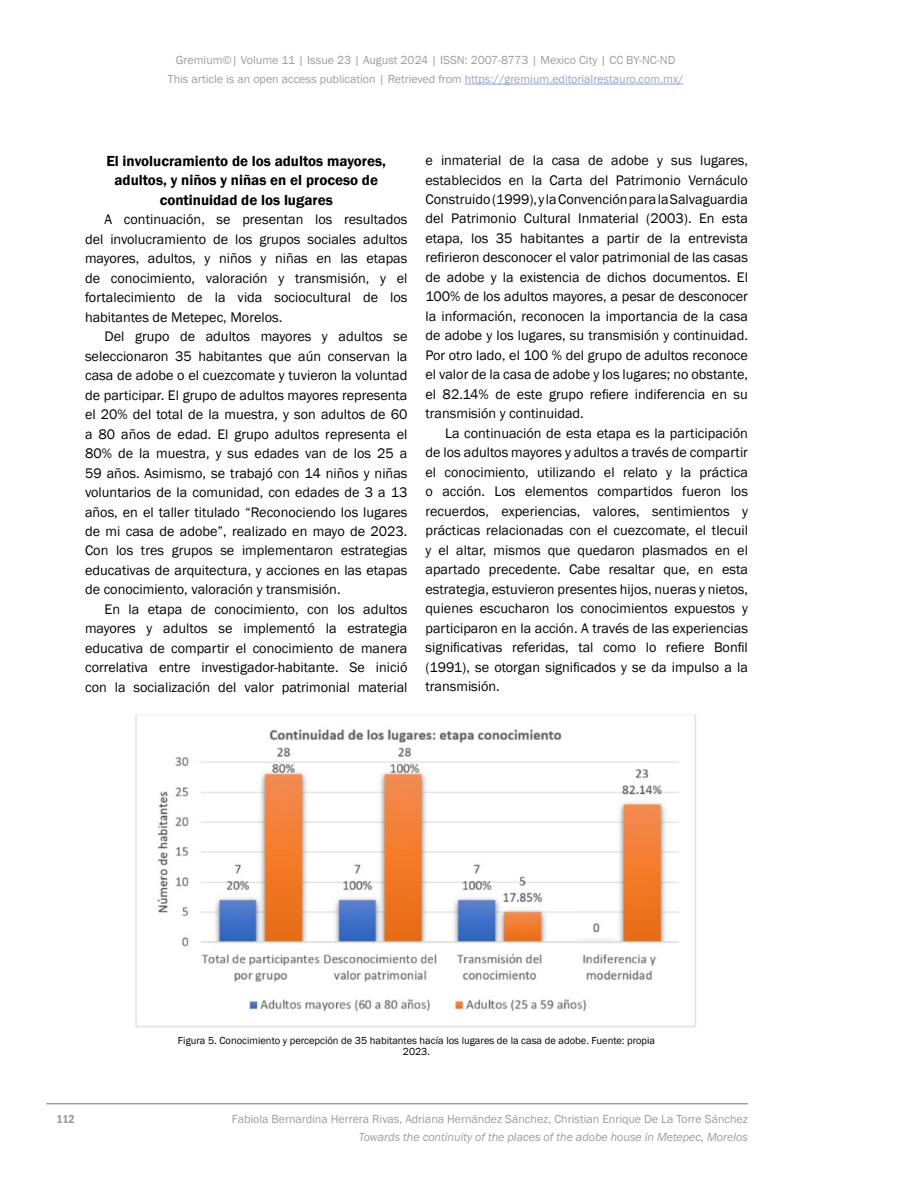
<style>
.page{position:relative;width:918px;height:1188px;background:#fff}
.page>*{position:absolute;margin:0;border:0;box-sizing:border-box;transform-origin:0 0}
.t1{font:600 15px/19.5px "Franklin Gothic";color:#000;text-align:center}
.t2{font:14.25px/19.5px "Franklin Gothic";color:#000;text-align:justify}
.t3{font:12px/19.5px "Franklin Gothic";color:#9d9d9c;text-align:center}
.t4{font:italic 12px "Franklin Gothic";color:#9d9d9c}
.t5{font:600 condensed 12px "Franklin Gothic";color:#9d9d9c}
.t6{font:10.5px/10.5px "Franklin Gothic";color:#000;text-align:center}
.s1{color:#95a4cd}
</style>
<div class="page">
<hr style="left:46px;top:1103px;width:702px;height:1px;background:#9d9d9c">
<hr style="left:465px;top:84px;width:219px;height:1px;background:#95a4cd">
<img style="left:135px;top:714px;width:561px;height:314px">
<p class="t3" style="left:168px;top:50px;width:517px">Gremium©| Volume 11 | Issue 23 | August 2024 | ISSN: 2007-8773 | Mexico City | CC BY-NC-ND<br>This article is an open access publication | Retrieved from <span class="s1">https://gremium.editorialrestauro.com.mx/</span></p>
<p class="t1" style="left:106px;top:151px;width:281px">El involucramiento de los adultos mayores, adultos, y niños y niñas en el proceso de continuidad de los lugares</p>
<p class="t2" style="left:85px;top:210px;width:324px;text-indent:20px">A continuación, se presentan los resultados del involucramiento de los grupos sociales adultos mayores, adultos, y niños y niñas en las etapas de conocimiento, valoración y transmisión, y el fortalecimiento de la vida sociocultural de los habitantes de Metepec, Morelos.</p>
<p class="t2" style="left:85px;top:327px;width:324px;text-indent:20px">Del grupo de adultos mayores y adultos se seleccionaron 35 habitantes que aún conservan la casa de adobe o el cuezcomate y tuvieron la voluntad de participar. El grupo de adultos mayores representa el 20% del total de la muestra, y son adultos de 60 a 80 años de edad. El grupo adultos representa el 80% de la muestra, y sus edades van de los 25 a 59 años. Asimismo, se trabajó con 14 niños y niñas voluntarios de la comunidad, con edades de 3 a 13 años, en el taller titulado “Reconociendo los lugares de mi casa de adobe”, realizado en mayo de 2023.<br>Con los tres grupos se implementaron estrategias educativas de arquitectura, y acciones en las etapas de conocimiento, valoración y transmisión.</p>
<p class="t2" style="left:85px;top:600px;width:324px;text-indent:20px">En la etapa de conocimiento, con los adultos mayores y adultos se implementó la estrategia educativa de compartir el conocimiento de manera correlativa entre investigador-habitante. Se inició con la socialización del valor patrimonial material</p>
<p class="t2" style="left:425px;top:151px;width:324px">e inmaterial de la casa de adobe y sus lugares, establecidos en la Carta del Patrimonio Vernáculo Construido (1999), y la Convención para la Salvaguardia del Patrimonio Cultural Inmaterial (2003). En esta etapa, los 35 habitantes a partir de la entrevista refirieron desconocer el valor patrimonial de las casas de adobe y la existencia de dichos documentos. El 100% de los adultos mayores, a pesar de desconocer la información, reconocen la importancia de la casa de adobe y los lugares, su transmisión y continuidad.<br>Por otro lado, el 100 % del grupo de adultos reconoce el valor de la casa de adobe y los lugares; no obstante, el 82.14% de este grupo refiere indiferencia en su transmisión y continuidad.</p>
<p class="t2" style="left:425px;top:424px;width:324px;text-indent:20px">La continuación de esta etapa es la participación de los adultos mayores y adultos a través de compartir el conocimiento, utilizando el relato y la práctica o acción. Los elementos compartidos fueron los recuerdos, experiencias, valores, sentimientos y prácticas relacionadas con el cuezcomate, el tlecuil y el altar, mismos que quedaron plasmados en el apartado precedente. Cabe resaltar que, en esta estrategia, estuvieron presentes hijos, nueras y nietos, quienes escucharon los conocimientos expuestos y participaron en la acción. A través de las experiencias significativas referidas, tal como lo refiere Bonfil (1991), se otorgan significados y se da impulso a la transmisión.</p>
<p class="t5" style="left:57px;top:1111px;width:20px">112</p>
<p class="t6" style="left:178px;top:1036px;width:479px">Figura 5. Conocimiento y percepción de 35 habitantes hacía los lugares de la casa de adobe. Fuente: propia<br>2023.</p>
<p class="t3" style="left:232px;top:1110px;width:518px">Fabiola Bernardina Herrera Rivas, Adriana Hernández Sánchez, Christian Enrique De La Torre Sánchez</p>
<p class="t4" style="left:359px;top:1130px;width:391px">Towards the continuity of the places of the adobe house in Metepec, Morelos</p>
</div>
